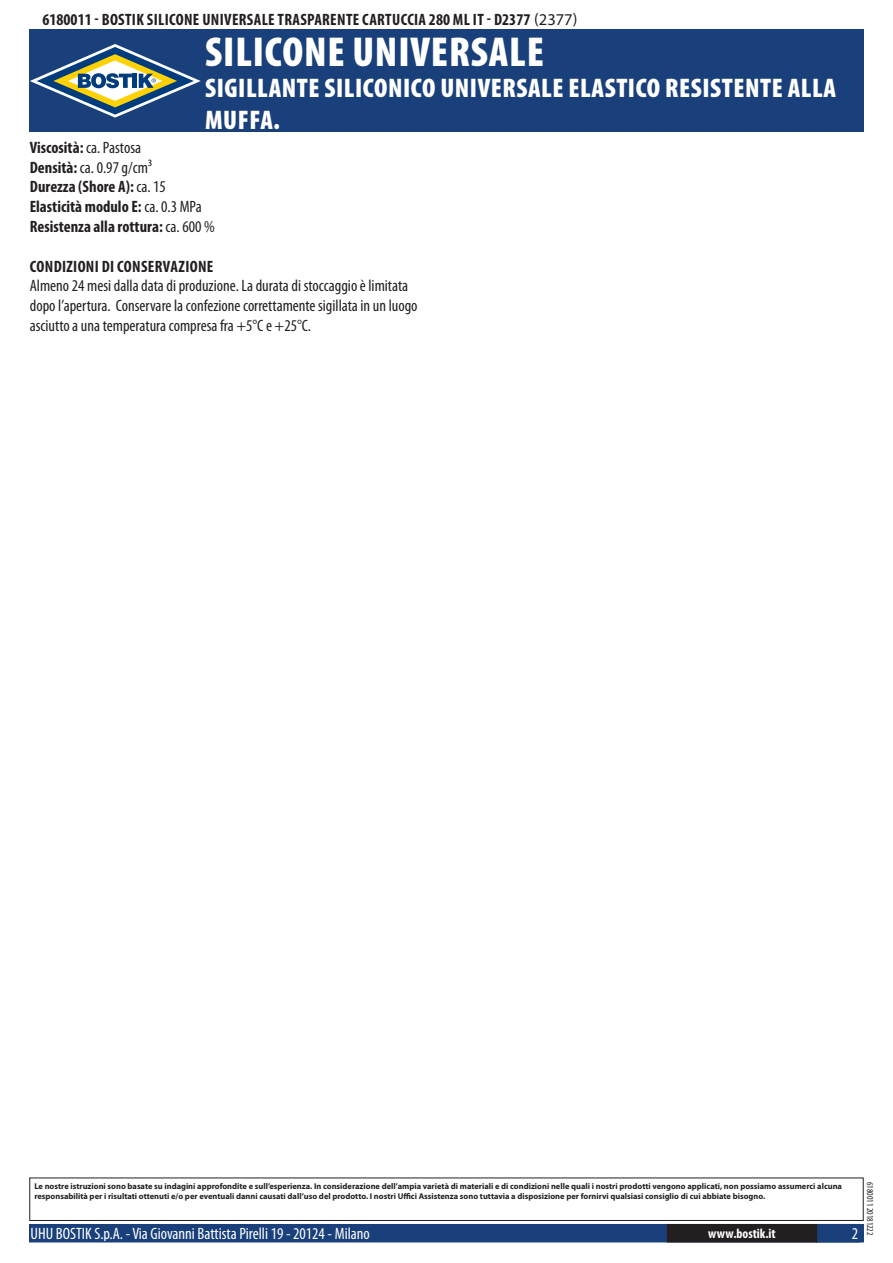
<style>
.page{position:relative;width:893px;height:1263px;background:#fff}
.page>*{position:absolute;margin:0;border:0;box-sizing:border-box;transform-origin:0 0}
.t1{font:900 condensed 42px "Myriad Pro";letter-spacing:.02em;color:#fff}
.t2{font:900 condensed 27px/32.4px "Myriad Pro";letter-spacing:.02em;color:#fff}
.t3{font:condensed 16.5px/19.8px "Myriad Pro";color:#231f20}
.t4{font:700 condensed 16.5px/19.8px "Myriad Pro";color:#231f20}
.t5{font:700 condensed 16.5px "Myriad Pro";letter-spacing:.02em;color:#231f20}
.t6{font:condensed 16.5px "Myriad Pro";color:#fff}
.t7{font:700 condensed 13.5px "Myriad Pro";color:#fff}
.t8{font:condensed 9px "Myriad Pro";color:#231f20}
.t9{font:700 8.4px/10.1px "Myriad Pro";color:#231f20}
.s1{font-weight:400;font-stretch:normal}
.s2{font-weight:400}
</style>
<div class="page">
<div style="left:30px;top:1225px;width:833px;height:17px;background:#19407a"></div>
<div style="left:29px;top:1224px;width:835px;height:18px;border:2px solid #19407a"></div>
<div style="left:816px;top:1224px;width:44px;height:18px;border:2px solid #19407a"></div>
<div style="left:668px;top:1225px;width:148px;height:17px;background:#231f20"></div>
<div style="left:667px;top:1224px;width:150px;height:18px;border:2px solid #231f20"></div>
<div style="left:29px;top:1177px;width:835px;height:44px;border:1px solid #231f20"></div>
<div style="left:30px;top:30px;width:834px;height:102px;background:#19407a"></div>
<svg style="left:30px;top:44px;width:171px;height:74px"></svg>
<h3 class="t5" style="left:43px;top:9px;width:537px">6180011 - BOSTIK SILICONE UNIVERSALE TRASPARENTE CARTUCCIA 280 ML IT - D2377 <span class="s1">(2377)</span></h3>
<h1 class="t1" style="left:205px;top:25px;width:340px">SILICONE UNIVERSALE</h1>
<h2 class="t2" style="left:205px;top:71px;width:633px">SIGILLANTE SILICONICO UNIVERSALE ELASTICO RESISTENTE ALLA<br>MUFFA.</h2>
<h3 class="t4" style="left:30px;top:137px;width:186px">VISCOSITÀ: <span class="s2">ca. Pastosa<br></span>DENSITÀ: <span class="s2">ca. 0.97 g/cm³<br></span>DUREZZA (SHORE A): <span class="s2">ca. 15<br></span>ELASTICITÀ MODULO E: <span class="s2">ca. 0.3 MPa<br></span>RESISTENZA ALLA ROTTURA: <span class="s2">ca. 600 %</span></h3>
<h3 class="t5" style="left:30px;top:256px;width:185px">CONDIZIONI DI CONSERVAZIONE</h3>
<h3 class="t3" style="left:30px;top:276px;width:389px">Almeno 24 mesi dalla data di produzione. La durata di stoccaggio è limitata dopo l’apertura. Conservare la confezione correttamente sigillata in un luogo asciutto a una temperatura compresa fra +5°C e +25°C.</h3>
<p class="t9" style="left:34px;top:1181px;width:809px">Le nostre istruzioni sono basate su indagini approfondite e sull’esperienza. In considerazione dell’ampia varietà di materiali e di condizioni nelle quali i nostri prodotti vengono applicati, non possiamo assumerci alcuna responsabilità per i risultati ottenuti e/o per eventuali danni causati dall’uso del prodotto. I nostri Uffici Assistenza sono tuttavia a disposizione per fornirvi qualsiasi consiglio di cui abbiate bisogno.</p>
<h3 class="t6" style="left:31px;top:1224px;width:341px">UHU BOSTIK S.p.A. - Via Giovanni Battista Pirelli 19 - 20124 - Milano</h3>
<h3 class="t7" style="left:708px;top:1225px;width:69px">WWW.BOSTIK.IT</h3>
<h3 class="t6" style="left:852px;top:1224px;width:8px">2</h3>
<p class="t8" style="left:875px;top:1182px;width:55px;rotate:90deg">6180011 20181222</p>
</div>
